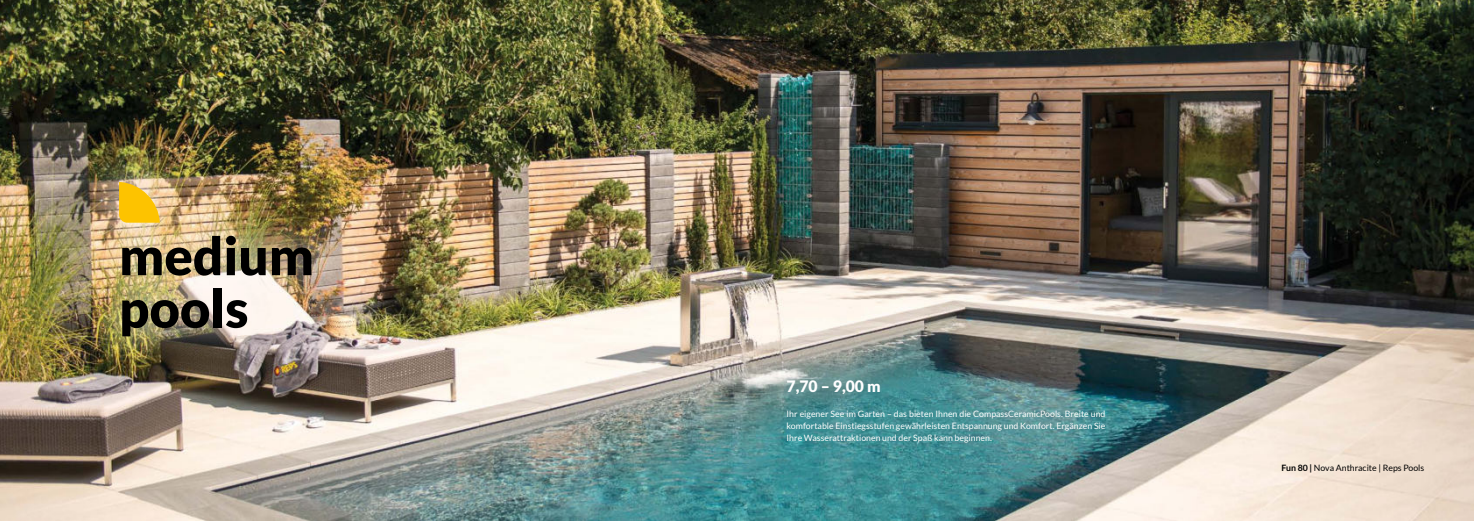
<style>
.page{position:relative;width:1474px;height:521px;background:#fff}
.page>*{position:absolute;margin:0;border:0;box-sizing:border-box;transform-origin:0 0}
.t1{font:900 52.5px/52.5px "Lato";color:#000}
.t2{font:900 15.75px "Lato";color:#fff}
.t3{font:8.75px/12.2px "Lato";color:#fff;text-align:justify}
.t4{font:8.75px "Lato";color:#000}
.s1{font-weight:700}
</style>
<div class="page">
<img style="left:0;top:0;width:1473px;height:521px">
<img style="left:85px;top:150px;width:260px;height:218px">
<svg style="left:119px;top:182px;width:41px;height:41px;background:#f7c52b"></svg>
<h1 class="t1" style="left:119px;top:229px;width:196px">medium pools</h1>
<h2 class="t2" style="left:786px;top:377px;width:96px">7,70 – 9,00 m</h2>
<p class="t3" style="left:786px;top:407px;width:320px">Ihr eigener See im Garten – das bieten Ihnen die CompassCeramicPools. Breite und komfortable Einstiegsstufen gewährleisten Entspannung und Komfort. Ergänzen Sie Ihre Wasserattraktionen und der Spaß kann beginnen.</p>
<p class="t4" style="left:1281px;top:463px;width:144px"><span class="s1">Fun 80 |</span> Nova Anthracite | Reps Pools</p>
</div>
